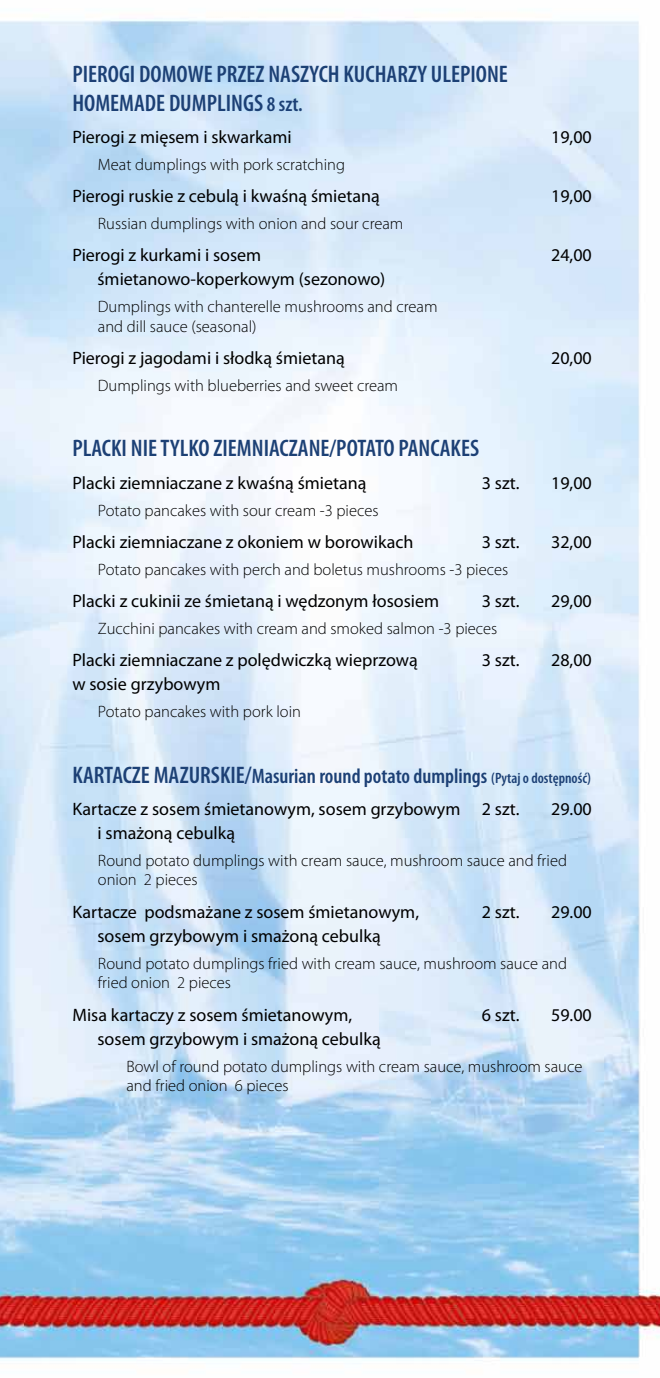
<style>
.page{position:relative;width:660px;height:1378px;background:#fff}
.page>*{position:absolute;margin:0;border:0;box-sizing:border-box;transform-origin:0 0}
.t1{font:600 condensed 24px/28.8px "Myriad Pro";color:#1c4075}
.t2{font:600 condensed 21px "Myriad Pro";color:#1c4075}
.t3{font:18px "Myriad Pro";color:#000}
.t4{font:300 16.5px/19.8px "Myriad Pro";color:#000}
.s1{font-size:21px}
.s2{font-size:24px}
.s3{font-size:15px}
</style>
<div class="page">
<img style="left:0;top:18px;width:659px;height:1343px">
<h1 class="t1" style="left:72px;top:59px;width:436px">PIEROGI DOMOWE PRZEZ NASZYCH KUCHARZY ULEPIONE<br>HOMEMADE DUMPLINGS <span class="s1">8 szt.</span></h1>
<p class="t3" style="left:72px;top:126px;width:221px">Pierogi z mięsem i skwarkami</p>
<p class="t3" style="left:550px;top:126px;width:42px">19,00</p>
<p class="t4" style="left:98px;top:154px;width:248px">Meat dumplings with pork scratching</p>
<p class="t3" style="left:72px;top:185px;width:309px">Pierogi ruskie z cebulą i kwaśną śmietaną</p>
<p class="t3" style="left:550px;top:185px;width:42px">19,00</p>
<p class="t4" style="left:98px;top:213px;width:307px">Russian dumplings with onion and sour cream</p>
<p class="t3" style="left:72px;top:244px;width:190px">Pierogi z kurkami i sosem</p>
<p class="t3" style="left:550px;top:244px;width:42px">24,00</p>
<p class="t3" style="left:97px;top:268px;width:289px">śmietanowo-koperkowym (sezonowo)</p>
<p class="t4" style="left:98px;top:296px;width:341px">Dumplings with chanterelle mushrooms and cream and dill sauce (seasonal)</p>
<p class="t3" style="left:72px;top:347px;width:273px">Pierogi z jagodami i słodką śmietaną</p>
<p class="t3" style="left:550px;top:347px;width:42px">20,00</p>
<p class="t4" style="left:98px;top:375px;width:301px">Dumplings with blueberries and sweet cream</p>
<h1 class="t1" style="left:72px;top:434px;width:408px">PLACKI NIE TYLKO ZIEMNIACZANE/POTATO PANCAKES</h1>
<p class="t3" style="left:72px;top:472px;width:295px">Placki ziemniaczane z kwaśną śmietaną</p>
<p class="t3" style="left:481px;top:472px;width:39px">3 szt.</p>
<p class="t3" style="left:550px;top:472px;width:42px">19,00</p>
<p class="t4" style="left:98px;top:500px;width:282px">Potato pancakes with sour cream -3 pieces</p>
<p class="t3" style="left:72px;top:531px;width:342px">Placki ziemniaczane z okoniem w borowikach</p>
<p class="t3" style="left:481px;top:531px;width:39px">3 szt.</p>
<p class="t3" style="left:550px;top:531px;width:42px">32,00</p>
<p class="t4" style="left:98px;top:559px;width:411px">Potato pancakes with perch and boletus mushrooms -3 pieces</p>
<p class="t3" style="left:72px;top:590px;width:368px">Placki z cukinii ze śmietaną i wędzonym łososiem</p>
<p class="t3" style="left:481px;top:590px;width:39px">3 szt.</p>
<p class="t3" style="left:550px;top:590px;width:42px">29,00</p>
<p class="t4" style="left:98px;top:618px;width:400px">Zucchini pancakes with cream and smoked salmon -3 pieces</p>
<p class="t3" style="left:72px;top:649px;width:346px">Placki ziemniaczane z polędwiczką wieprzową</p>
<p class="t3" style="left:481px;top:649px;width:39px">3 szt.</p>
<p class="t3" style="left:550px;top:649px;width:42px">28,00</p>
<p class="t3" style="left:72px;top:673px;width:149px">w sosie grzybowym</p>
<p class="t4" style="left:98px;top:701px;width:204px">Potato pancakes with pork loin</p>
<p class="t2" style="left:72px;top:762px;width:519px"><span class="s2">KARTACZE MAZURSKIE/</span>Masurian round potato dumplings <span class="s3">(Pytaj o dostępność)</span></p>
<p class="t3" style="left:72px;top:798px;width:448px">Kartacze z sosem śmietanowym, sosem grzybowym 2 szt.</p>
<p class="t3" style="left:550px;top:798px;width:42px">29.00</p>
<p class="t3" style="left:97px;top:822px;width:139px">i smażoną cebulką</p>
<p class="t4" style="left:98px;top:850px;width:470px">Round potato dumplings with cream sauce, mushroom sauce and fried onion 2 pieces</p>
<p class="t3" style="left:72px;top:901px;width:348px">Kartacze podsmażane z sosem śmietanowym,</p>
<p class="t3" style="left:481px;top:901px;width:39px">2 szt.</p>
<p class="t3" style="left:550px;top:901px;width:42px">29.00</p>
<p class="t3" style="left:97px;top:925px;width:284px">sosem grzybowym i smażoną cebulką</p>
<p class="t4" style="left:98px;top:953px;width:470px">Round potato dumplings fried with cream sauce, mushroom sauce and fried onion 2 pieces</p>
<p class="t3" style="left:72px;top:1004px;width:281px">Misa kartaczy z sosem śmietanowym,</p>
<p class="t3" style="left:481px;top:1004px;width:39px">6 szt.</p>
<p class="t3" style="left:550px;top:1004px;width:42px">59.00</p>
<p class="t3" style="left:97px;top:1028px;width:284px">sosem grzybowym i smażoną cebulką</p>
<p class="t4" style="left:126px;top:1056px;width:457px">Bowl of round potato dumplings with cream sauce, mushroom sauce and fried onion 6 pieces</p>
</div>
